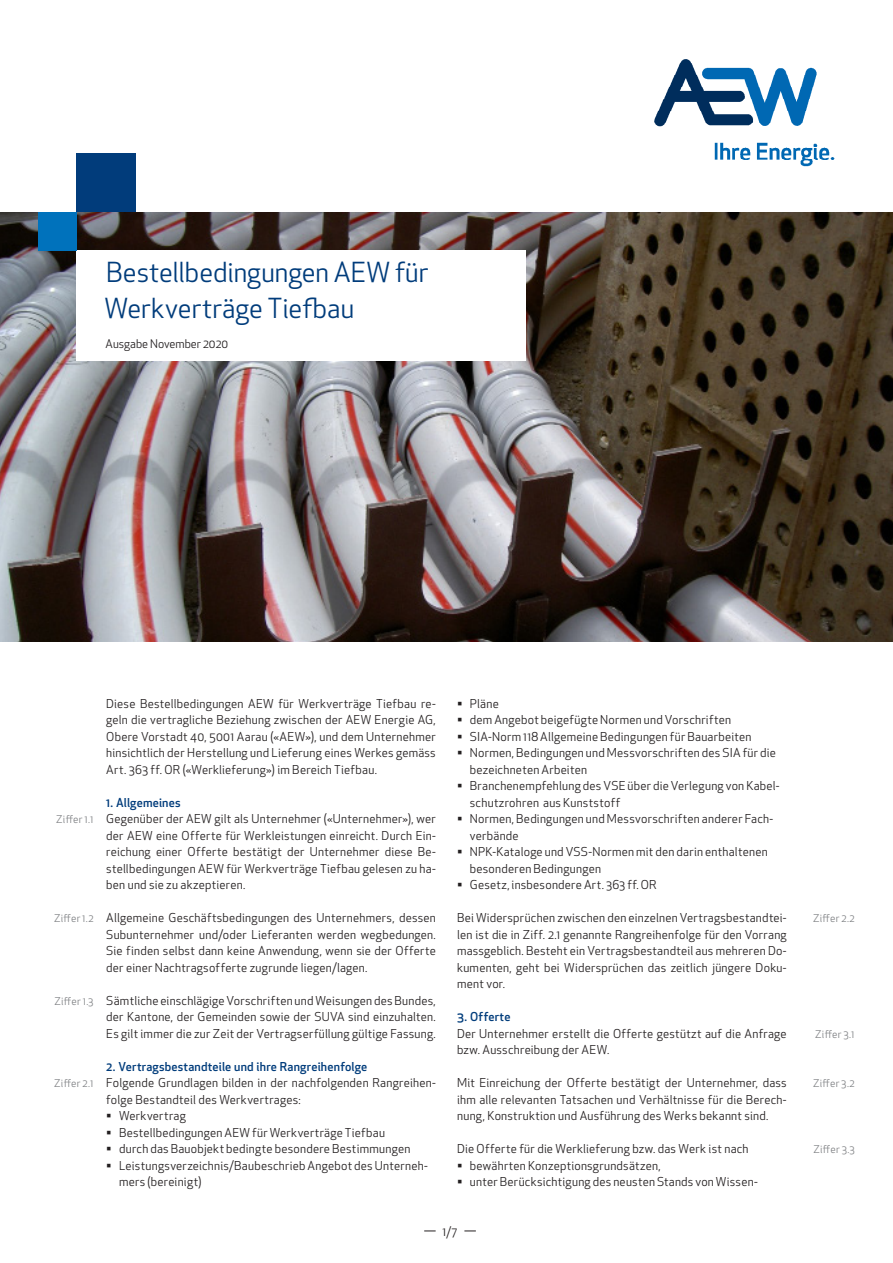
<style>
.page{position:relative;width:893px;height:1263px;background:#fff}
.page>*{position:absolute;margin:0;border:0;box-sizing:border-box;transform-origin:0 0}
.Lauftext_Apex{font:27px/36px "Apex New";color:#013c7b}
.Apex_Fliesstext_Bloc{font:12px/16.5px "Apex New";letter-spacing:.02em;color:#231f20}
.Apex_Fliesstext_Tite{font:500 12px "Apex New";letter-spacing:.015em;color:#013c7b}
.Lauftext_Apex-2{font:11.7px "Apex New";color:#231f20}
.Titel_Lauftext_Apex{font:10.5px "Apex New";letter-spacing:.025em;color:#808285}
</style>
<div class="page">
<div style="left:77px;top:153px;width:59px;height:60px;background:#013c7b"></div>
<img style="left:654px;top:59px;width:181px;height:108px">
<svg style="left:464px;top:1230px;width:12px;height:1px"></svg>
<svg style="left:424px;top:1230px;width:12px;height:1px"></svg>
<img style="left:0;top:213px;width:893px;height:429px">
<div style="left:77px;top:250px;width:449px;height:111px;background:#fff"></div>
<div style="left:38px;top:213px;width:39px;height:38px;background:#0072bc"></div>
<p class="Lauftext_Apex" style="left:105px;top:255px;width:326px">Bestellbedingungen AEW für<br>Werkverträge Tiefbau</p>
<p class="Lauftext_Apex-2" style="left:106px;top:337px;width:124px">Ausgabe November 2020</p>
<p class="Titel_Lauftext_Apex" style="left:56px;top:813px;width:39px">Ziffer 1.1</p>
<p class="Titel_Lauftext_Apex" style="left:54px;top:912px;width:41px">Ziffer 1.2</p>
<p class="Titel_Lauftext_Apex" style="left:55px;top:994px;width:41px">Ziffer 1.3</p>
<p class="Titel_Lauftext_Apex" style="left:54px;top:1077px;width:41px">Ziffer 2.1</p>
<p class="Apex_Fliesstext_Bloc" style="left:106px;top:695px;width:331px;text-align:justify">Diese Bestellbedingungen AEW für Werkverträge Tiefbau re&shy;geln die vertragliche Beziehung zwischen der AEW Energie AG, Obere Vorstadt 40, 5001 Aarau («AEW»), und dem Unternehmer hinsichtlich der Herstellung und Lieferung eines Werkes gemäss Art. 363 ff. OR («Werklieferung») im Bereich Tiefbau.</p>
<p class="Apex_Fliesstext_Tite" style="left:106px;top:794px;width:76px">1. Allgemeines</p>
<p class="Apex_Fliesstext_Bloc" style="left:106px;top:810px;width:331px;text-align:justify">Gegenüber der AEW gilt als Unternehmer («Unternehmer»), wer der AEW eine Offerte für Werkleistungen einreicht. Durch Ein&shy;reichung einer Offerte bestätigt der Unternehmer diese Be&shy;stellbedingungen AEW für Werkverträge Tiefbau gelesen zu ha&shy;ben und sie zu akzeptieren.</p>
<p class="Apex_Fliesstext_Bloc" style="left:106px;top:909px;width:331px;text-align:justify">Allgemeine Geschäftsbedingungen des Unternehmers, dessen Subunternehmer und/oder Lieferanten werden wegbedungen.<br>Sie finden selbst dann keine Anwendung, wenn sie der Offerte der einer Nachtragsofferte zugrunde liegen/lagen.</p>
<p class="Apex_Fliesstext_Bloc" style="left:106px;top:992px;width:331px">Sämtliche einschlägige Vorschriften und Weisungen des Bundes,</p>
<p class="Apex_Fliesstext_Bloc" style="left:106px;top:1008px;width:331px">der Kantone, der Gemeinden sowie der SUVA sind einzuhalten.<br>Es gilt immer die zur Zeit der Vertragserfüllung gültige Fassung.</p>
<p class="Apex_Fliesstext_Tite" style="left:106px;top:1058px;width:263px">2. Vertragsbestandteile und ihre Rangreihenfolge</p>
<p class="Apex_Fliesstext_Bloc" style="left:106px;top:1074px;width:331px">Folgende Grundlagen bilden in der nachfolgenden Rangreihen&shy;folge Bestandteil des Werkvertrages:</p>
<p class="Apex_Fliesstext_Bloc" style="left:106px;top:1107px;width:81px">▪ Werkvertrag</p>
<p class="Apex_Fliesstext_Bloc" style="left:106px;top:1124px;width:280px">▪ Bestellbedingungen AEW für Werkverträge Tiefbau</p>
<p class="Apex_Fliesstext_Bloc" style="left:106px;top:1140px;width:306px">▪ durch das Bauobjekt bedingte besondere Bestimmungen</p>
<p class="Apex_Fliesstext_Bloc" style="left:119px;top:1157px;width:310px;text-indent:-13px">▪ Leistungsverzeichnis/Baubeschrieb Angebot des Unterneh&shy;mers (bereinigt)</p>
<p class="Apex_Fliesstext_Bloc" style="left:457px;top:695px;width:43px">▪ Pläne</p>
<p class="Apex_Fliesstext_Bloc" style="left:457px;top:711px;width:276px">▪ dem Angebot beigefügte Normen und Vorschriften</p>
<p class="Apex_Fliesstext_Bloc" style="left:457px;top:728px;width:296px">▪ SIA-Norm 118 Allgemeine Bedingungen für Bauarbeiten</p>
<p class="Apex_Fliesstext_Bloc" style="left:470px;top:744px;width:307px;text-indent:-13px">▪ Normen, Bedingungen und Messvorschriften des SIA für die bezeichneten Arbeiten</p>
<p class="Apex_Fliesstext_Bloc" style="left:470px;top:777px;width:311px;text-indent:-13px">▪ Branchenempfehlung des VSE über die Verlegung von Kabel&shy;schutzrohren aus Kunststoff</p>
<p class="Apex_Fliesstext_Bloc" style="left:470px;top:810px;width:305px;text-indent:-13px">▪ Normen, Bedingungen und Messvorschriften anderer Fach&shy;verbände</p>
<p class="Apex_Fliesstext_Bloc" style="left:470px;top:843px;width:299px;text-indent:-13px">▪ NPK-Kataloge und VSS-Normen mit den darin enthaltenen besonderen Bedingungen</p>
<p class="Apex_Fliesstext_Bloc" style="left:457px;top:876px;width:201px">▪ Gesetz, insbesondere Art. 363 ff. OR</p>
<p class="Apex_Fliesstext_Bloc" style="left:457px;top:909px;width:331px;text-align:justify">Bei Widersprüchen zwischen den einzelnen Vertragsbestandtei&shy;len ist die in Ziff. 2.1 genannte Rangreihenfolge für den Vorrang massgeblich. Besteht ein Vertragsbestandteil aus mehreren Do&shy;kumenten, geht bei Widersprüchen das zeitlich jüngere Doku&shy;ment vor.</p>
<p class="Apex_Fliesstext_Tite" style="left:457px;top:1009px;width:55px">3. Offerte</p>
<p class="Apex_Fliesstext_Bloc" style="left:457px;top:1025px;width:331px">Der Unternehmer erstellt die Offerte gestützt auf die Anfrage bzw. Ausschreibung der AEW.</p>
<p class="Apex_Fliesstext_Bloc" style="left:457px;top:1074px;width:331px;text-align:justify">Mit Einreichung der Offerte bestätigt der Unternehmer, dass ihm alle relevanten Tatsachen und Verhältnisse für die Berech&shy;nung, Konstruktion und Ausführung des Werks bekannt sind.</p>
<p class="Apex_Fliesstext_Bloc" style="left:457px;top:1140px;width:293px">Die Offerte für die Werklieferung bzw. das Werk ist nach</p>
<p class="Apex_Fliesstext_Bloc" style="left:457px;top:1157px;width:205px">▪ bewährten Konzeptionsgrundsätzen,</p>
<p class="Apex_Fliesstext_Bloc" style="left:457px;top:1173px;width:302px">▪ unter Berücksichtigung des neusten Stands von Wissen-</p>
<p class="Apex_Fliesstext_Bloc" style="left:443px;top:1223px;width:16px">1/7</p>
<p class="Titel_Lauftext_Apex" style="left:813px;top:912px;width:43px">Ziffer 2.2</p>
<p class="Titel_Lauftext_Apex" style="left:815px;top:1027px;width:41px">Ziffer 3.1</p>
<p class="Titel_Lauftext_Apex" style="left:813px;top:1077px;width:43px">Ziffer 3.2</p>
<p class="Titel_Lauftext_Apex" style="left:813px;top:1143px;width:43px">Ziffer 3.3</p>
</div>
